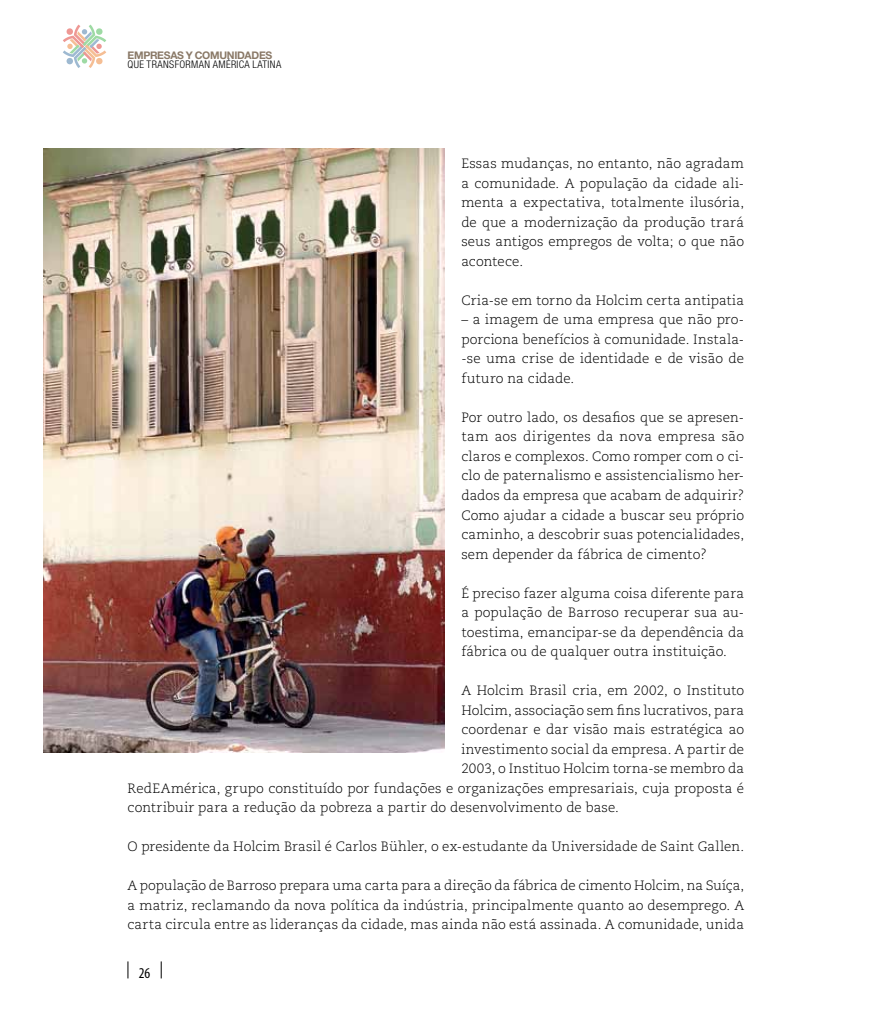
<style>
.page{position:relative;width:893px;height:1021px;background:#fff}
.page>*{position:absolute;margin:0;border:0;box-sizing:border-box;transform-origin:0 0}
.t1{font:condensed 15px "Myriad Pro";color:#000}
.t2{font:300 13.5px/19.5px "Caecilia LT Std";letter-spacing:.01em;color:#000;text-align:justify}
.t3{font:300 condensed 10.5px "Helvetica Neue LT Std";letter-spacing:.035em;color:#000}
.t4{font:700 10.5px "Helvetica Neue LT Std";letter-spacing:-.025em;color:#8a7967}
</style>
<div class="page">
<svg style="left:63px;top:25px;width:43px;height:43px"></svg>
<svg style="left:161px;top:961px;width:1px;height:17px"></svg>
<svg style="left:128px;top:961px;width:1px;height:17px"></svg>
<img style="left:43px;top:149px;width:401px;height:603px">
<p class="t4" style="left:128px;top:48px;width:146px">EMPRESAS Y COMUNIDADES</p>
<p class="t3" style="left:128px;top:59px;width:155px">QUE TRANSFORMAN AMÉRICA LATINA</p>
<p class="t2" style="left:461px;top:154px;width:284px">Essas mudanças, no entanto, não agradam a comunidade. A população da cidade ali&shy;menta a expectativa, totalmente ilusória, de que a modernização da produção trará seus antigos empregos de volta; o que não acontece.</p>
<p class="t2" style="left:461px;top:291px;width:284px">Cria-se em torno da Holcim certa antipatia</p>
<p class="t2" style="left:461px;top:310px;width:284px">– a imagem de uma empresa que não pro&shy;porciona benefícios à comunidade. Instala--se uma crise de identidade e de visão de futuro na cidade.</p>
<p class="t2" style="left:461px;top:408px;width:284px">Por outro lado, os desafios que se apresen&shy;tam aos dirigentes da nova empresa são claros e complexos. Como romper com o ci&shy;clo de paternalismo e assistencialismo her&shy;dados da empresa que acabam de adquirir?<br>Como ajudar a cidade a buscar seu próprio caminho, a descobrir suas potencialidades, sem depender da fábrica de cimento?</p>
<p class="t2" style="left:461px;top:583px;width:284px">É preciso fazer alguma coisa diferente para a população de Barroso recuperar sua au&shy;toestima, emancipar-se da dependência da fábrica ou de qualquer outra instituição.</p>
<p class="t2" style="left:461px;top:681px;width:284px">A Holcim Brasil cria, em 2002, o Instituto</p>
<p class="t2" style="left:461px;top:700px;width:284px">Holcim, associação sem fins lucrativos, para</p>
<p class="t2" style="left:461px;top:720px;width:284px">coordenar e dar visão mais estratégica ao</p>
<p class="t2" style="left:461px;top:739px;width:284px">investimento social da empresa. A partir de</p>
<p class="t2" style="left:461px;top:759px;width:284px">2003, o Instituo Holcim torna-se membro da</p>
<p class="t2" style="left:128px;top:778px;width:618px">RedEAmérica, grupo constituído por fundações e organizações empresariais, cuja proposta é</p>
<p class="t2" style="left:128px;top:798px;width:493px">contribuir para a redução da pobreza a partir do desenvolvimento de base.</p>
<p class="t2" style="left:128px;top:837px;width:618px">O presidente da Holcim Brasil é Carlos Bühler, o ex-estudante da Universidade de Saint Gallen.</p>
<p class="t2" style="left:128px;top:876px;width:618px">A população de Barroso prepara uma carta para a direção da fábrica de cimento Holcim, na Suíça, a matriz, reclamando da nova política da indústria, principalmente quanto ao desemprego. A carta circula entre as lideranças da cidade, mas ainda não está assinada. A comunidade, unida</p>
<p class="t1" style="left:139px;top:965px;width:13px">26</p>
</div>
